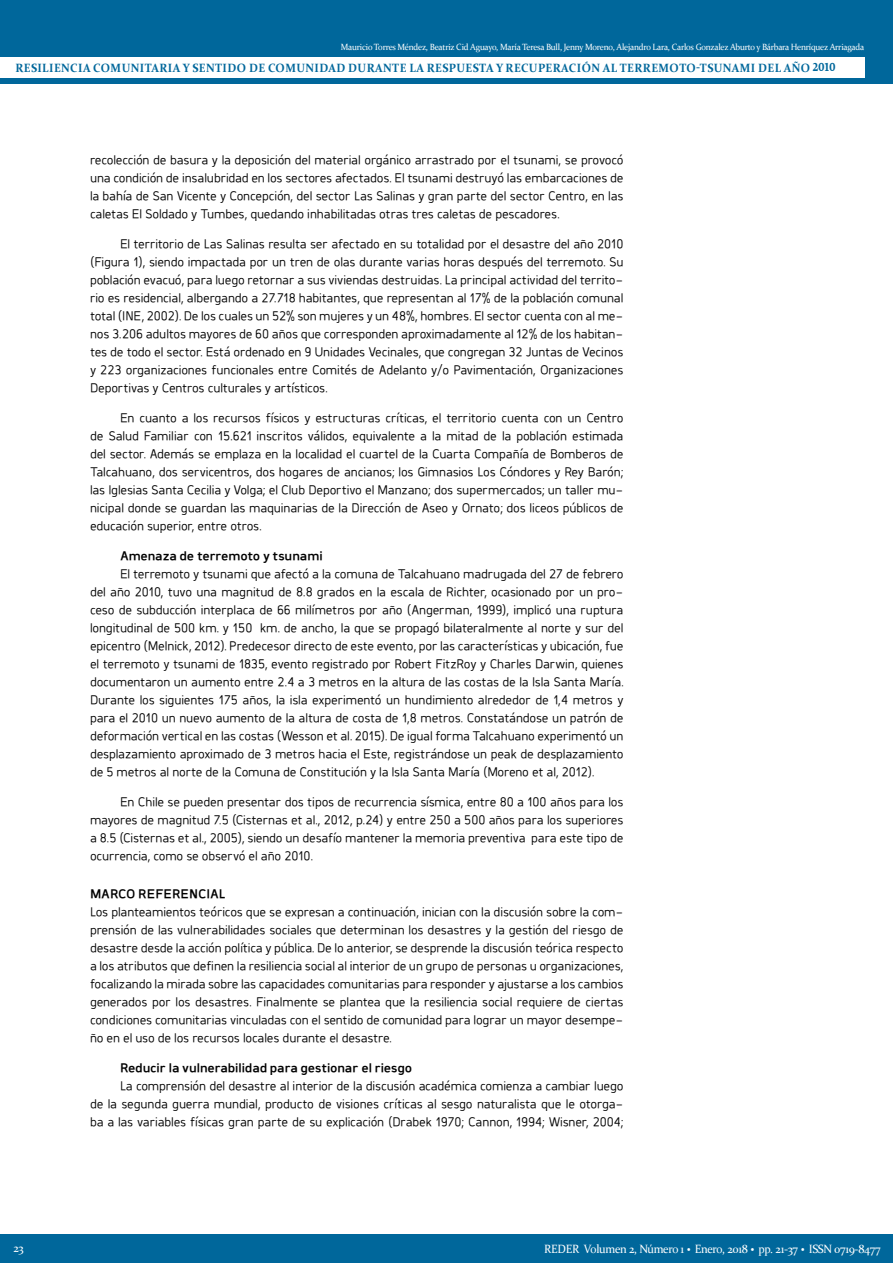
<style>
.page{position:relative;width:893px;height:1263px;background:#fff}
.page>*{position:absolute;margin:0;border:0;box-sizing:border-box;transform-origin:0 0}
.t1{font:15px/18px "Hospital";letter-spacing:-.015em;color:#000;text-align:justify}
.t2{font:700 15px "Hospital";letter-spacing:-.015em;color:#000}
.t3{font:700 12px "Constantia";letter-spacing:.035em;color:#00679b;scale:.95 1}
.t4{font:12px "Constantia";letter-spacing:-.025em;color:#fff;scale:.95 1}
.t5{font:9px "Constantia";letter-spacing:-.025em;color:#fff;scale:.95 1}
.s1{font-size:18px}
.s2{font-weight:700;font-size:18px}
</style>
<div class="page">
<div style="left:0;top:0;width:893px;height:84px;background:#00679b"></div>
<div style="left:0;top:57px;width:864px;height:21px;background:#fff"></div>
<div style="left:0;top:1234px;width:893px;height:29px;background:#00679b"></div>
<p class="t5" style="left:341px;top:41px;width:552px">Mauricio Torres Méndez, Beatriz Cid Aguayo, María Teresa Bull, Jenny Moreno, Alejandro Lara, Carlos Gonzalez Aburto y Bárbara Henríquez Arriagada</p>
<p class="t3" style="left:15px;top:59px;width:865px">RESILIENCIA COMUNITARIA Y SENTIDO DE COMUNIDAD DURANTE LA RESPUESTA Y RECUPERACIÓN AL TERREMOTO-TSUNAMI DEL AÑO <span class="s1">2010</span></p>
<p class="t1" style="left:90px;top:151px;width:535px">recolección de basura y la deposición del material orgánico arrastrado por el tsunami, se provocó una condición de insalubridad en los sectores afectados. El tsunami destruyó las embarcaciones de la bahía de San Vicente y Concepción, del sector Las Salinas y gran parte del sector Centro, en las caletas El Soldado y Tumbes, quedando inhabilitadas otras tres caletas de pescadores.</p>
<p class="t1" style="left:90px;top:235px;width:535px;text-indent:30px">El territorio de Las Salinas resulta ser afectado en su totalidad por el desastre del año 2010 (Figura 1), siendo impactada por un tren de olas durante varias horas después del terremoto. Su población evacuó, para luego retornar a sus viviendas destruidas. La principal actividad del territo&shy;rio es residencial, albergando a 27.718 habitantes, que representan al 17% de la población comunal total (INE, 2002). De los cuales un 52% son mujeres y un 48%, hombres. El sector cuenta con al me&shy;nos 3.206 adultos mayores de 60 años que corresponden aproximadamente al 12% de los habitan&shy;tes de todo el sector. Está ordenado en 9 Unidades Vecinales, que congregan 32 Juntas de Vecinos y 223 organizaciones funcionales entre Comités de Adelanto y/o Pavimentación, Organizaciones Deportivas y Centros culturales y artísticos.</p>
<p class="t1" style="left:90px;top:409px;width:535px;text-indent:30px">En cuanto a los recursos físicos y estructuras críticas, el territorio cuenta con un Centro de Salud Familiar con 15.621 inscritos válidos, equivalente a la mitad de la población estimada del sector. Además se emplaza en la localidad el cuartel de la Cuarta Compañía de Bomberos de Talcahuano, dos servicentros, dos hogares de ancianos; los Gimnasios Los Cóndores y Rey Barón; las Iglesias Santa Cecilia y Volga; el Club Deportivo el Manzano; dos supermercados; un taller mu&shy;nicipal donde se guardan las maquinarias de la Dirección de Aseo y Ornato; dos liceos públicos de educación superior, entre otros.</p>
<p class="t2" style="left:120px;top:548px;width:204px">Amenaza de terremoto y tsunami</p>
<p class="t1" style="left:90px;top:565px;width:535px;text-indent:30px">El terremoto y tsunami que afectó a la comuna de Talcahuano madrugada del 27 de febrero del año 2010, tuvo una magnitud de 8.8 grados en la escala de Richter, ocasionado por un pro&shy;ceso de subducción interplaca de 66 milímetros por año (Angerman, 1999), implicó una ruptura longitudinal de 500 km. y 150 km. de ancho, la que se propagó bilateralmente al norte y sur del epicentro (Melnick, 2012). Predecesor directo de este evento, por las características y ubicación, fue el terremoto y tsunami de 1835, evento registrado por Robert FitzRoy y Charles Darwin, quienes documentaron un aumento entre 2.4 a 3 metros en la altura de las costas de la Isla Santa María.<br>Durante los siguientes 175 años, la isla experimentó un hundimiento alrededor de 1,4 metros y para el 2010 un nuevo aumento de la altura de costa de 1,8 metros. Constatándose un patrón de deformación vertical en las costas (Wesson et al. 2015). De igual forma Talcahuano experimentó un desplazamiento aproximado de 3 metros hacia el Este, registrándose un peak de desplazamiento de 5 metros al norte de la Comuna de Constitución y la Isla Santa María (Moreno et al, 2012).</p>
<p class="t1" style="left:90px;top:793px;width:535px;text-indent:30px">En Chile se pueden presentar dos tipos de recurrencia sísmica, entre 80 a 100 años para los mayores de magnitud 7.5 (Cisternas et al., 2012, p.24) y entre 250 a 500 años para los superiores a 8.5 (Cisternas et al., 2005), siendo un desafío mantener la memoria preventiva para este tipo de ocurrencia, como se observó el año 2010.</p>
<p class="t2" style="left:90px;top:886px;width:137px">MARCO REFERENCIAL</p>
<p class="t1" style="left:90px;top:902px;width:535px">Los planteamientos teóricos que se expresan a continuación, inician con la discusión sobre la com&shy;prensión de las vulnerabilidades sociales que determinan los desastres y la gestión del riesgo de desastre desde la acción política y pública. De lo anterior, se desprende la discusión teórica respecto a los atributos que definen la resiliencia social al interior de un grupo de personas u organizaciones, focalizando la mirada sobre las capacidades comunitarias para responder y ajustarse a los cambios generados por los desastres. Finalmente se plantea que la resiliencia social requiere de ciertas condiciones comunitarias vinculadas con el sentido de comunidad para lograr un mayor desempe&shy;ño en el uso de los recursos locales durante el desastre.</p>
<p class="t2" style="left:120px;top:1060px;width:294px">Reducir la vulnerabilidad para gestionar el riesgo</p>
<p class="t1" style="left:90px;top:1076px;width:535px;text-indent:30px">La comprensión del desastre al interior de la discusión académica comienza a cambiar luego de la segunda guerra mundial, producto de visiones críticas al sesgo naturalista que le otorga&shy;ba a las variables físicas gran parte de su explicación (Drabek 1970; Cannon, 1994; Wisner, 2004;</p>
<p class="t4" style="left:14px;top:1239px;width:12px">23</p>
<p class="t4" style="left:544px;top:1240px;width:355px">REDER Volumen 2, Número 1 <span class="s2">·</span> Enero, 2018 <span class="s2">·</span> pp. 21-37 <span class="s2">·</span> ISSN 0719-8477</p>
</div>
